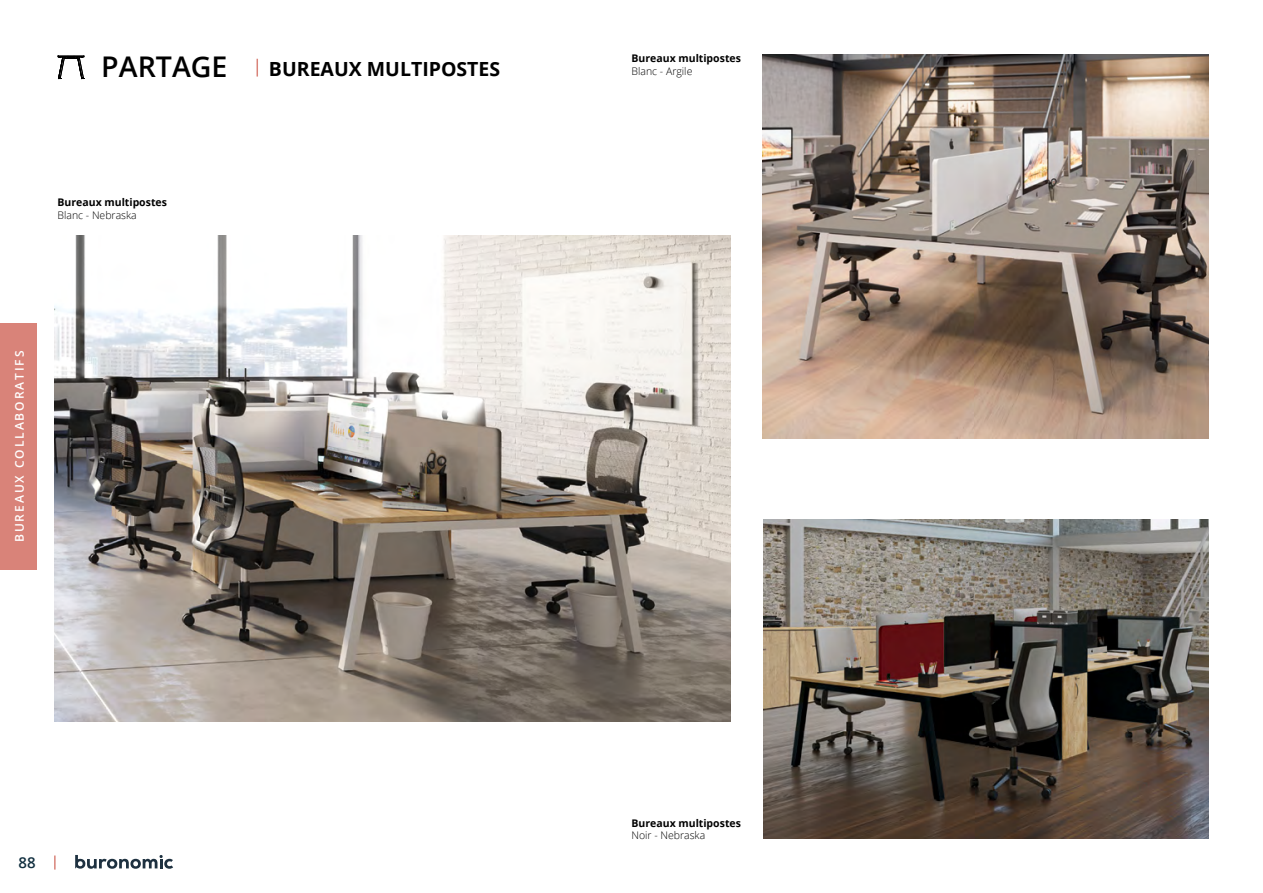
<style>
.page{position:relative;width:1263px;height:893px;background:#fff}
.page>*{position:absolute;margin:0;border:0;box-sizing:border-box;transform-origin:0 0}
.Titre_Gamme_Haut_de{font:600 28.5px "Open Sans";color:#000}
.t1{font:700 19.5px "Open Sans";color:#000}
.t2{font:600 15px "Open Sans";color:#112f3f}
.t3{font:600 12px "Open Sans";letter-spacing:.16em;color:#fff}
.Légende_image_ambian{font:700 10.5px "Open Sans";color:#000}
.Légende_image_ambian-2{font:300 10.5px "Open Sans";color:#000}
</style>
<div class="page">
<svg style="left:75px;top:855px;width:98px;height:14px"></svg>
<svg style="left:54px;top:855px;width:2px;height:15px"></svg>
<div style="left:0;top:323px;width:36px;height:247px;background:#d98379"></div>
<img style="left:763px;top:54px;width:445px;height:385px">
<img style="left:54px;top:236px;width:676px;height:486px">
<svg style="left:58px;top:56px;width:27px;height:24px"></svg>
<svg style="left:257px;top:59px;width:1px;height:18px"></svg>
<img style="left:763px;top:520px;width:445px;height:319px">
<p class="Titre_Gamme_Haut_de" style="left:101px;top:47px;width:128px">PARTAGE</p>
<p class="t1" style="left:269px;top:55px;width:233px">BUREAUX MULTIPOSTES</p>
<p class="Légende_image_ambian" style="left:58px;top:195px;width:111px">Bureaux multipostes</p>
<p class="Légende_image_ambian-2" style="left:58px;top:208px;width:81px">Blanc - Nebraska</p>
<p class="t3" style="left:11px;top:542px;width:193px;rotate:-90deg">BUREAUX COLLABORATIFS</p>
<h3 class="t2" style="left:18px;top:852px;width:19px">88</h3>
<p class="Légende_image_ambian" style="left:631px;top:51px;width:111px">Bureaux multipostes</p>
<p class="Légende_image_ambian-2" style="left:631px;top:64px;width:62px">Blanc - Argile</p>
<p class="Légende_image_ambian" style="left:631px;top:815px;width:111px">Bureaux multipostes</p>
<p class="Légende_image_ambian-2" style="left:631px;top:828px;width:75px">Noir - Nebraska</p>
</div>
